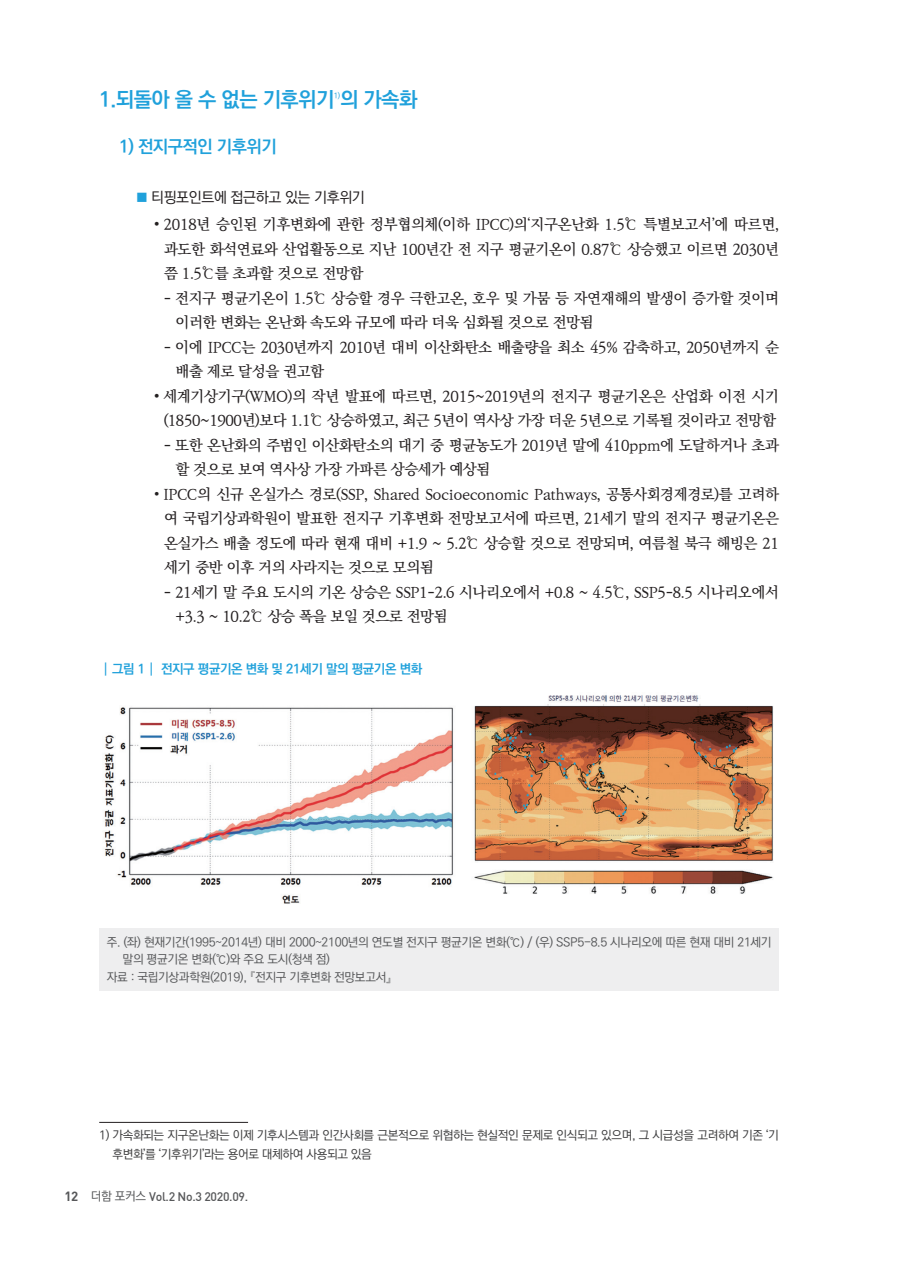
<style>
.page{position:relative;width:903px;height:1275px;background:#fff}
.page>*{position:absolute;margin:0;border:0;box-sizing:border-box;transform-origin:0 0}
.t1{font:21px "Ko Pub World Dotum PB";letter-spacing:-.025em;color:#20a1db}
.t2{font:17.5px "Ko Pub World Dotum PB";letter-spacing:-.025em;color:#20a1db}
.t3{font:14.88px/24.5px "Ko Pub World Batang PM";letter-spacing:-.025em;color:#231f20}
.t4{font:14.88px "Ko Pub World Dotum PM";letter-spacing:-.025em;color:#231f20}
.t5{font:13.12px "Ko Pub World Dotum PB";letter-spacing:-.025em;color:#20a1db}
.t6{font:12.25px "Ko Pub World Dotum PM";letter-spacing:-.025em;color:#57585a}
.t7{font:12.25px/19.2px "Ko Pub World Dotum PM";letter-spacing:-.03em;color:#3e3e3f}
.t8{font:12.25px "Dinmed";letter-spacing:-.025em;color:#57585a}
.t9{font:7.7px "Ko Pub World Dotum PM";color:#20a1db}
.s1{font-size:12.25px;color:#20a1db}
.s2{font-family:"Ko Pub World Dotum PB"}
.s3{font-family:"Y Mj O125"}
.s4{font-family:"Dinbol";font-size:13.12px}
.s5{font-family:"Ko Pub World Dotum PM"}
</style>
<div class="page">
<img style="left:104px;top:707px;width:349px;height:197px">
<img style="left:474px;top:695px;width:299px;height:199px">
<div style="left:99px;top:929px;width:680px;height:62px;background:#eeeeef"></div>
<hr style="left:99px;top:1122px;width:149px;height:1px;background:#231f20">
<h1 class="t1" style="left:99px;top:84px;width:320px">1.되돌아 올 수 없는 기후위기 의 가속화</h1>
<p class="t9" style="left:334px;top:90px;width:8px">1)</p>
<p class="t2" style="left:119px;top:134px;width:159px">1) 전지구적인 기후위기</p>
<p class="t4" style="left:136px;top:187px;width:230px"><span class="s1">■</span> 티핑포인트에 접근하고 있는 기후위기</p>
<p class="t3" style="left:164px;top:213px;width:616px;text-align:justify;text-indent:-10px"><span class="s2">•</span> 2018년 승인된 기후변화에 관한 정부협의체(이하 IPCC)의‘지구온난화 1.5℃ 특별보고서’에 따르면, 과도한 화석연료와 산업활동으로 지난 100년간 전 지구 평균기온이 0.87℃ 상승했고 이르면 2030년 쯤 1.5℃를 초과할 것으로 전망함</p>
<p class="t3" style="left:175px;top:286px;width:605px;text-indent:-12px">- 전지구 평균기온이 1.5℃ 상승할 경우 극한고온, 호우 및 가뭄 등 자연재해의 발생이 증가할 것이며 이러한 변화는 온난화 속도와 규모에 따라 더욱 심화될 것으로 전망됨</p>
<p class="t3" style="left:175px;top:335px;width:605px;text-indent:-12px">- 이에 IPCC는 2030년까지 2010년 대비 이산화탄소 배출량을 최소 45% 감축하고, 2050년까지 순 배출 제로 달성을 권고함</p>
<p class="t3" style="left:154px;top:384px;width:627px;text-align:center"><span class="s2">•</span> 세계기상기구(WMO)의 작년 발표에 따르면, 2015~2019년의 전지구 평균기온은 산업화 이전 시기 (1850~1900년)보다 1.1℃ 상승하였고, 최근 5년이 역사상 가장 더운 5년으로 기록될 것이라고 전망함</p>
<p class="t3" style="left:175px;top:433px;width:605px;text-indent:-12px">- 또한 온난화의 주범인 이산화탄소의 대기 중 평균농도가 2019년 말에 410ppm에 도달하거나 초과 할 것으로 보여 역사상 가장 가파른 상승세가 예상됨</p>
<p class="t3" style="left:164px;top:482px;width:616px;text-align:justify;text-indent:-10px">• IPCC의 신규 온실가스 경로(SSP, Shared Socioeconomic Pathways, 공통사회경제경로)를 고려하 여 국립기상과학원이 발표한 전지구 기후변화 전망보고서에 따르면, 21세기 말의 전지구 평균기온은 온실가스 배출 정도에 따라 현재 대비 +1.9 ~ 5.2℃ 상승할 것으로 전망되며, 여름철 북극 해빙은 21 세기 중반 이후 거의 사라지는 것으로 모의됨</p>
<p class="t3" style="left:175px;top:580px;width:605px;text-indent:-12px">- 21세기 말 주요 도시의 기온 상승은 SSP1-2.6 시나리오에서 +0.8 ~ 4.5℃, SSP5-8.5 시나리오에서 +3.3 ~ 10.2℃ 상승 폭을 보일 것으로 전망됨</p>
<p class="t5" style="left:99px;top:659px;width:324px"><span class="s3">┃</span>그림 1<span class="s3">┃</span> 전지구 평균기온 변화 및 21세기 말의 평균기온 변화</p>
<p class="t6" style="left:107px;top:934px;width:666px">주. (좌) 현재기간(1995~2014년) 대비 2000~2100년의 연도별 전지구 평균기온 변화(℃) / (우) SSP5-8.5 시나리오에 따른 현재 대비 21세기</p>
<p class="t6" style="left:123px;top:951px;width:209px">말의 평균기온 변화(℃)와 주요 도시(청색 점)</p>
<p class="t6" style="left:107px;top:969px;width:286px">자료 : 국립기상과학원(2019), 『전지구 기후변화 전망보고서』</p>
<p class="t7" style="left:112px;top:1126px;width:668px;text-indent:-13px">1) 가속화되는 지구온난화는 이제 기후시스템과 인간사회를 근본적으로 위협하는 현실적인 문제로 인식되고 있으며, 그 시급성을 고려하여 기존 ‘기 후변화’를 ‘기후위기’라는 용어로 대체하여 사용되고 있음</p>
<p class="t8" style="left:64px;top:1188px;width:185px"><span class="s4">12</span> <span class="s5">더함 포커스</span> Vol.2 No.3 2020.09.</p>
</div>
